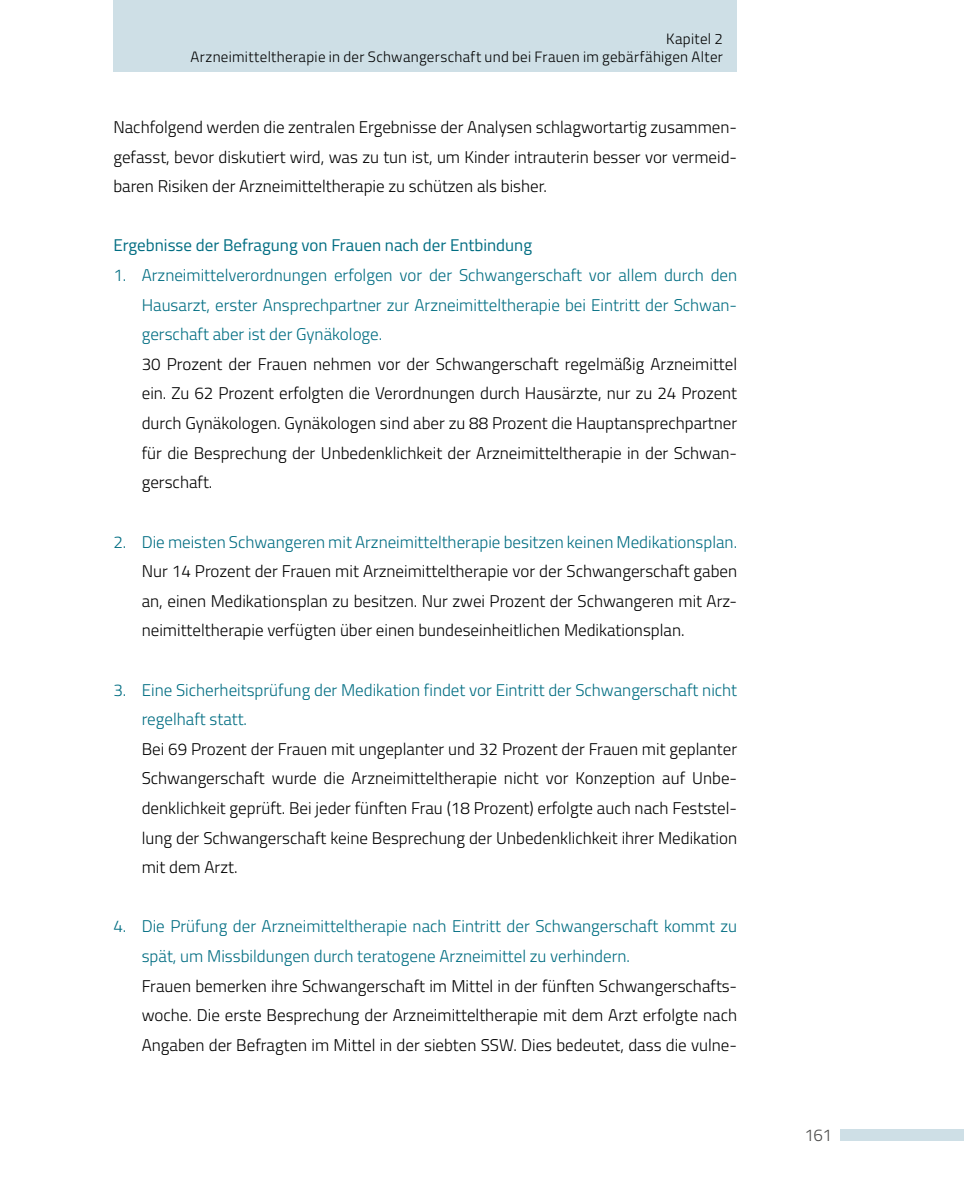
<style>
.page{position:relative;width:964px;height:1191px;background:#fff}
.page>*{position:absolute;margin:0;border:0;box-sizing:border-box;transform-origin:0 0}
.t1{font:300 17px/29.6px "Titillium";color:#000}
.t2{font:17px "Titillium";color:#006d82}
.t3{font:300 17px "Titillium";color:#494948}
.t4{font:300 15px/18px "Titillium";letter-spacing:.02em;color:#000;text-align:right}
.s1{color:#006d82}
</style>
<div class="page">
<div style="left:113px;top:0;width:624px;height:71px;background:#cedfe6"></div>
<div style="left:840px;top:1129px;width:124px;height:11px;background:#cedfe6"></div>
<p class="t4" style="left:190px;top:29px;width:534px">Kapitel 2<br>Arzneimitteltherapie in der Schwangerschaft und bei Frauen im gebärfähigen Alter</p>
<p class="t1" style="left:113px;top:111px;width:625px;text-align:justify">Nachfolgend werden die zentralen Ergebnisse der Analysen schlagwortartig zusammen&shy;gefasst, bevor diskutiert wird, was zu tun ist, um Kinder intrauterin besser vor vermeid&shy;baren Risiken der Arzneimitteltherapie zu schützen als bisher.</p>
<h3 class="t2" style="left:113px;top:233px;width:420px">Ergebnisse der Befragung von Frauen nach der Entbindung</h3>
<p class="t1" style="left:142px;top:259px;width:597px;text-indent:-28px"><span class="s1">1. Arzneimittelverordnungen erfolgen vor der Schwangerschaft vor allem durch den Hausarzt, erster Ansprechpartner zur Arzneimitteltherapie bei Eintritt der Schwan&shy;gerschaft aber ist der Gynäkologe.<br></span>30 Prozent der Frauen nehmen vor der Schwangerschaft regelmäßig Arzneimittel ein. Zu 62 Prozent erfolgten die Verordnungen durch Hausärzte, nur zu 24 Prozent durch Gynäkologen. Gynäkologen sind aber zu 88 Prozent die Hauptansprechpartner für die Besprechung der Unbedenklichkeit der Arzneimitteltherapie in der Schwan&shy;gerschaft.</p>
<p class="t1" style="left:142px;top:526px;width:597px;text-align:justify;text-indent:-28px"><span class="s1">2. Die meisten Schwangeren mit Arzneimitteltherapie besitzen keinen Medikationsplan.<br></span>Nur 14 Prozent der Frauen mit Arzneimitteltherapie vor der Schwangerschaft gaben an, einen Medikationsplan zu besitzen. Nur zwei Prozent der Schwangeren mit Arz&shy;neimitteltherapie verfügten über einen bundeseinheitlichen Medikationsplan.</p>
<p class="t1" style="left:142px;top:674px;width:597px;text-indent:-28px"><span class="s1">3. Eine Sicherheitsprüfung der Medikation findet vor Eintritt der Schwangerschaft nicht regelhaft statt.<br></span>Bei 69 Prozent der Frauen mit ungeplanter und 32 Prozent der Frauen mit geplanter Schwangerschaft wurde die Arzneimitteltherapie nicht vor Konzeption auf Unbe&shy;denklichkeit geprüft. Bei jeder fünften Frau (18 Prozent) erfolgte auch nach Feststel&shy;lung der Schwangerschaft keine Besprechung der Unbedenklichkeit ihrer Medikation mit dem Arzt.</p>
<p class="t1" style="left:142px;top:911px;width:597px;text-indent:-28px"><span class="s1">4. Die Prüfung der Arzneimitteltherapie nach Eintritt der Schwangerschaft kommt zu spät, um Missbildungen durch teratogene Arzneimittel zu verhindern.<br></span>Frauen bemerken ihre Schwangerschaft im Mittel in der fünften Schwangerschafts&shy;woche. Die erste Besprechung der Arzneimitteltherapie mit dem Arzt erfolgte nach Angaben der Befragten im Mittel in der siebten SSW. Dies bedeutet, dass die vulne-</p>
<p class="t3" style="left:804px;top:1122px;width:29px">161</p>
</div>
